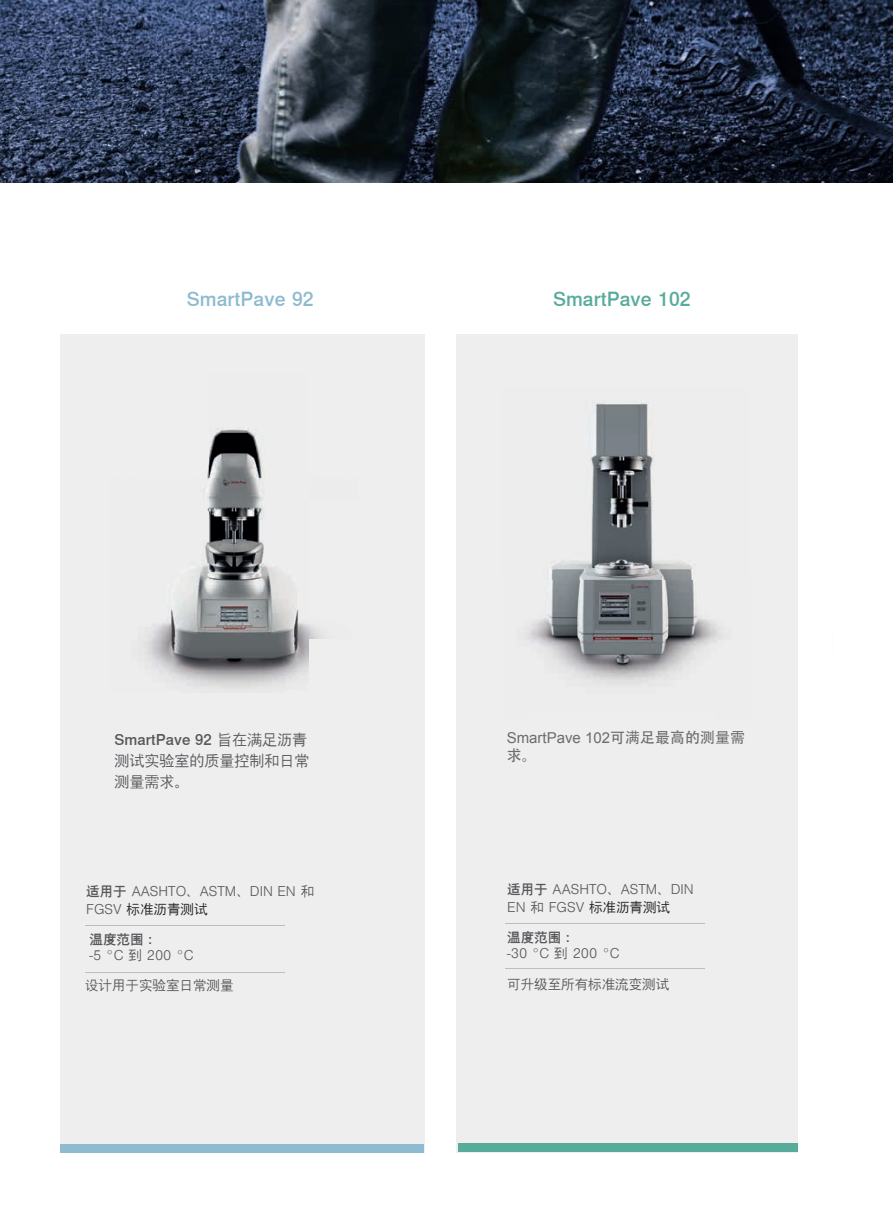
<style>
.page{position:relative;width:893px;height:1212px;background:#fff}
.page>*{position:absolute;margin:0;border:0;box-sizing:border-box;transform-origin:0 0}
.t1{font:500 19.5px "Nimbus Sans Global";color:#58ab9b}
.t2{font:500 19.5px "Nimbus Sans Global";color:#8ebbd0}
.t3{font:300 15px/21px "Nimbus Sans Global";color:#57585a}
.t4{font:15px "Arial";color:#6c6c6c}
.t5{font:15px "Adobe Heiti Std";color:#6c6c6c}
.t6{font:300 13.5px/18px "Nimbus Sans Global";color:#57585a}
.t7{font:500 13.5px "Nimbus Sans Global";color:#57585a}
.s1{font-weight:500}
.s2{color:#231f20}
.s3{font-family:"Adobe Heiti Std"}
</style>
<div class="page">
<img style="left:0;top:0;width:893px;height:183px">
<div style="left:457px;top:334px;width:341px;height:818px;background:#eeeeef"></div>
<div style="left:60px;top:334px;width:364px;height:818px;background:#eeeeef"></div>
<hr style="left:505px;top:923px;width:200px;height:1px;background:#bcbdc0">
<hr style="left:505px;top:968px;width:200px;height:1px;background:#bcbdc0">
<hr style="left:85px;top:925px;width:200px;height:1px;background:#bcbdc0">
<hr style="left:85px;top:972px;width:200px;height:1px;background:#bcbdc0">
<img style="left:142px;top:428px;width:166px;height:261px">
<img style="left:308px;top:624px;width:16px;height:15px">
<img style="left:550px;top:402px;width:144px;height:178px">
<img style="left:526px;top:580px;width:196px;height:105px">
<div style="left:60px;top:1144px;width:364px;height:8px;background:#8ebbd0"></div>
<div style="left:458px;top:1143px;width:339px;height:8px;background:#58ab9b"></div>
<h1 class="t2" style="left:187px;top:287px;width:128px">SmartPave 92</h1>
<h1 class="t1" style="left:553px;top:287px;width:139px">SmartPave 102</h1>
<p class="t3" style="left:115px;top:729px;width:197px"><span class="s1">SmartPave 92</span> 旨在满足沥青测试实验室的质量控制和日常测量需求。</p>
<p class="t6" style="left:86px;top:882px;width:229px"><span class="s1">适用于</span> AASHTO、ASTM、DIN EN 和<br>FGSV <span class="s2">标准沥青测试</span></p>
<p class="t7" style="left:90px;top:931px;width:69px">温度范围：</p>
<p class="t6" style="left:90px;top:947px;width:106px">-5 °C 到 200 °C</p>
<p class="t6" style="left:85px;top:977px;width:150px">设计用于实验室日常测量</p>
<p class="t4" style="left:507px;top:728px;width:240px">SmartPave 102<span class="s3">可满足最高的测量需</span></p>
<p class="t5" style="left:507px;top:747px;width:31px">求。</p>
<p class="t6" style="left:507px;top:880px;width:188px"><span class="s1">适用于</span> AASHTO、ASTM、DIN<br>EN 和 FGSV <span class="s2">标准沥青测试</span></p>
<p class="t7" style="left:507px;top:929px;width:69px">温度范围：</p>
<p class="t6" style="left:507px;top:945px;width:114px">-30 °C 到 200 °C</p>
<p class="t6" style="left:507px;top:975px;width:163px">可升级至所有标准流变测试</p>
</div>
